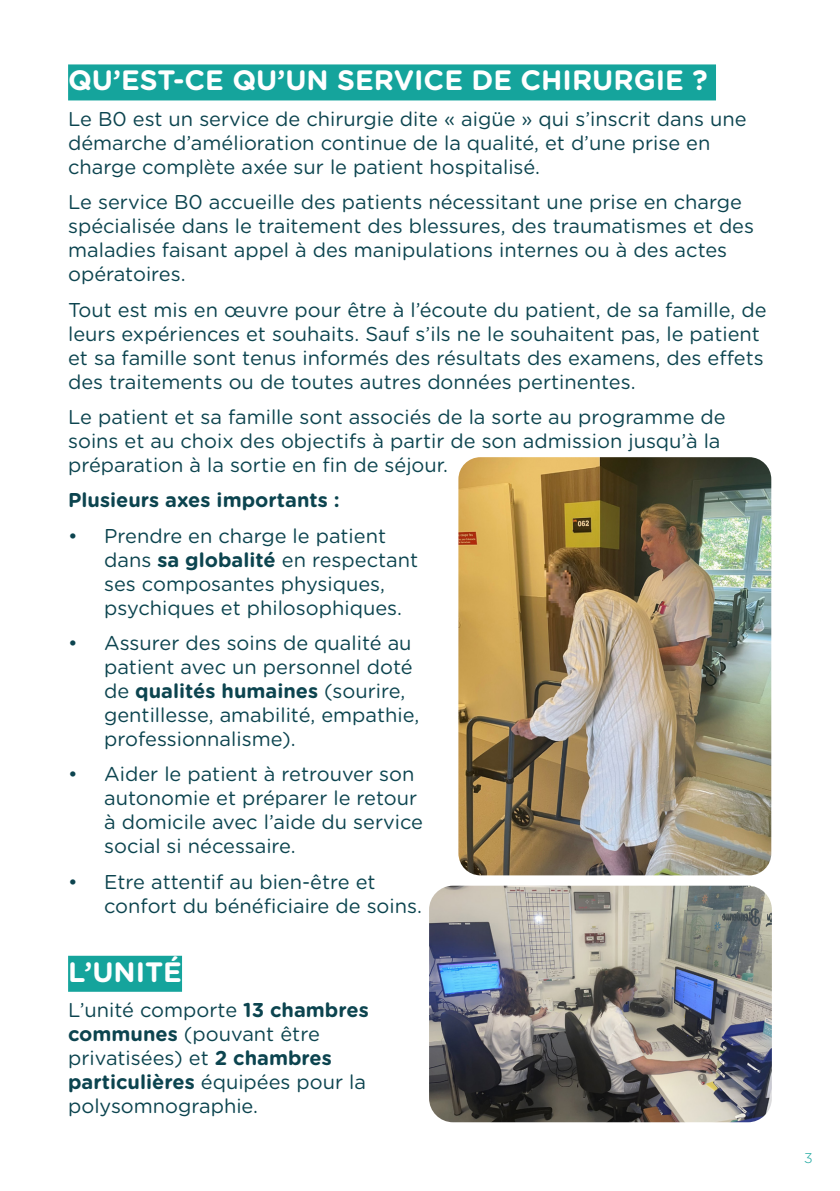
<style>
.page{position:relative;width:840px;height:1191px;background:#fff}
.page>*{position:absolute;margin:0;border:0;box-sizing:border-box;transform-origin:0 0}
.t1{font:700 28px "Gotham Rounded";color:#fff}
.texte_à_lire_-_blanc{font:20px/24px "Gotham Rounded";color:#0c444f}
.texte_à_lire_-_blanc-2{font:700 20px "Gotham Rounded";color:#0c444f}
.t2{font:300 14px "Gotham Rounded";color:#15a49c}
.s1{font-weight:700}
</style>
<div class="page">
<div style="left:68px;top:64px;width:647px;height:36px;background:#15a49c"></div>
<div style="left:68px;top:955px;width:114px;height:36px;background:#15a49c"></div>
<img style="left:459px;top:458px;width:310px;height:416px">
<div style="left:454px;top:453px;width:320px;height:426px;border:4px solid #fff;border-radius:24px"></div>
<img style="left:429px;top:885px;width:342px;height:237px">
<p class="t1" style="left:68px;top:60px;width:640px">QU’EST-CE QU’UN SERVICE DE CHIRURGIE ?</p>
<p class="texte_à_lire_-_blanc" style="left:68px;top:106px;width:679px">Le B0 est un service de chirurgie dite « aigüe » qui s’inscrit dans une démarche d’amélioration continue de la qualité, et d’une prise en charge complète axée sur le patient hospitalisé.</p>
<p class="texte_à_lire_-_blanc" style="left:68px;top:189px;width:687px">Le service B0 accueille des patients nécessitant une prise en charge spécialisée dans le traitement des blessures, des traumatismes et des maladies faisant appel à des manipulations internes ou à des actes opératoires.</p>
<p class="texte_à_lire_-_blanc" style="left:68px;top:296px;width:699px">Tout est mis en œuvre pour être à l’écoute du patient, de sa famille, de leurs expériences et souhaits. Sauf s’ils ne le souhaitent pas, le patient et sa famille sont tenus informés des résultats des examens, des effets des traitements ou de toutes autres données pertinentes.</p>
<p class="texte_à_lire_-_blanc" style="left:68px;top:404px;width:658px">Le patient et sa famille sont associés de la sorte au programme de soins et au choix des objectifs à partir de son admission jusqu’à la préparation à la sortie en fin de séjour.</p>
<p class="texte_à_lire_-_blanc-2" style="left:68px;top:485px;width:273px">Plusieurs axes importants :</p>
<p class="texte_à_lire_-_blanc" style="left:104px;top:522px;width:315px;text-indent:-36px">• Prendre en charge le patient dans <span class="s1">sa globalité</span> en respectant ses composantes physiques, psychiques et philosophiques.</p>
<p class="texte_à_lire_-_blanc" style="left:104px;top:630px;width:316px;text-indent:-36px">• Assurer des soins de qualité au patient avec un personnel doté de <span class="s1">qualités humaines</span> (sourire, gentillesse, amabilité, empathie, professionnalisme).</p>
<p class="texte_à_lire_-_blanc" style="left:104px;top:761px;width:320px;text-indent:-36px">• Aider le patient à retrouver son autonomie et préparer le retour à domicile avec l’aide du service social si nécessaire.</p>
<p class="texte_à_lire_-_blanc" style="left:104px;top:869px;width:319px;text-indent:-36px">• Etre attentif au bien-être et confort du bénéficiaire de soins.</p>
<p class="t1" style="left:68px;top:951px;width:115px">L’UNITÉ</p>
<p class="texte_à_lire_-_blanc" style="left:68px;top:997px;width:302px">L’unité comporte <span class="s1">13 chambres communes</span> (pouvant être privatisées) et <span class="s1">2 chambres particulières</span> équipées pour la polysomnographie.</p>
<p class="t2" style="left:803px;top:1148px;width:10px">3</p>
</div>
